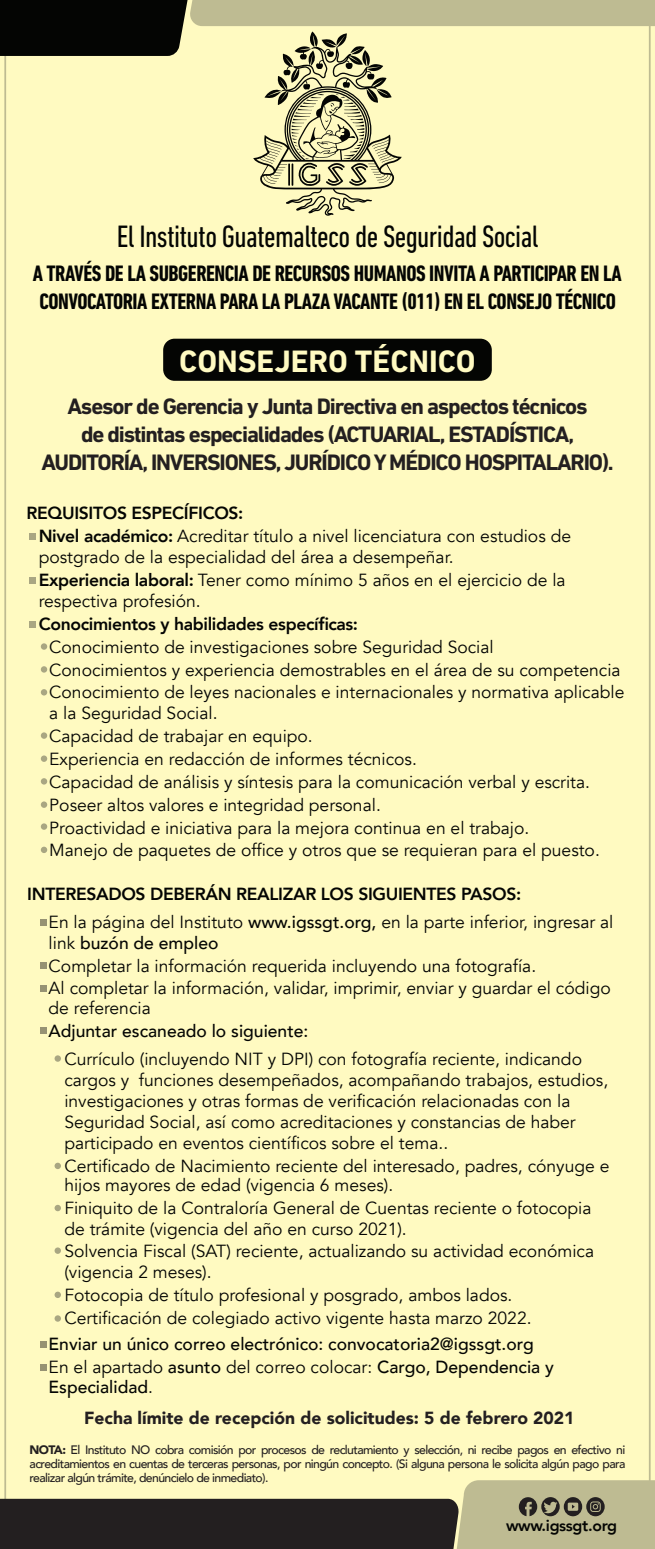
<style>
.page{position:relative;width:655px;height:1549px;background:#fffac1}
.page>*{position:absolute;margin:0;border:0;box-sizing:border-box;transform-origin:0 0}
.t1{font:condensed 31.5px "DIN Next LT Pro";letter-spacing:-.02em;color:#040503}
.t2{font:700 31.5px "DIN Next LT Pro";color:#fffac1}
.t3{font:700 22.75px/28px "DIN Next LT Pro";letter-spacing:-.05em;color:#231f20;text-align:center}
.t4{font:700 condensed 22.75px/28px "DIN Next LT Pro";letter-spacing:-.02em;color:#040503}
.t5{font:17.5px/22.8px "Avenir";color:#040503}
.t6{font:500 17.5px/22.9px "Avenir";color:#040503}
.t7{font:900 17.5px "Avenir";color:#231f20}
.t8{font:800 17.5px "Avenir";letter-spacing:-.02em;color:#040503}
.t9{font:800 15.75px "Avenir";letter-spacing:-.02em;color:#040503}
.t10{font:500 12.25px/14px "Avenir";letter-spacing:-.05em;color:#231f20;text-align:justify}
.s1{font-weight:800}
.s2{font-weight:500}
.s3{font-weight:400}
.s4{font-weight:900}
</style>
<div class="page">
<hr style="left:4px;top:50px;width:2px;height:1477px;background:#bebb92">
<hr style="left:649px;top:13px;width:1px;height:1477px;background:#bebb92">
<div style="left:163px;top:339px;width:329px;height:42px;background:#040503;border-radius:11px"></div>
<svg style="left:0;top:0;width:655px;height:216px"></svg>
<svg style="left:0;top:1480px;width:655px;height:69px"></svg>
<div style="left:29px;top:533px;width:7px;height:6px;background:#a9a682"></div>
<div style="left:29px;top:577px;width:7px;height:7px;background:#a9a682"></div>
<div style="left:29px;top:621px;width:7px;height:6px;background:#a9a682"></div>
<div style="left:40px;top:919px;width:6px;height:7px;background:#969273"></div>
<svg style="left:40px;top:962px;width:6px;height:6px"></svg>
<div style="left:40px;top:985px;width:6px;height:7px;background:#969273"></div>
<div style="left:40px;top:1027px;width:6px;height:7px;background:#969273"></div>
<div style="left:40px;top:1341px;width:6px;height:7px;background:#969273"></div>
<svg style="left:40px;top:1364px;width:6px;height:6px"></svg>
<div style="left:41px;top:643px;width:6px;height:7px;background:#a9a682;border-radius:50%"></div>
<svg style="left:41px;top:666px;width:6px;height:6px"></svg>
<div style="left:41px;top:732px;width:6px;height:7px;background:#a9a682;border-radius:50%"></div>
<div style="left:41px;top:755px;width:6px;height:7px;background:#a9a682;border-radius:50%"></div>
<svg style="left:41px;top:689px;width:6px;height:6px"></svg>
<svg style="left:41px;top:778px;width:6px;height:6px"></svg>
<div style="left:41px;top:823px;width:6px;height:7px;background:#a9a682;border-radius:50%"></div>
<div style="left:55px;top:1055px;width:6px;height:7px;background:#a9a682;border-radius:50%"></div>
<svg style="left:55px;top:1315px;width:6px;height:6px"></svg>
<div style="left:55px;top:1162px;width:6px;height:7px;background:#a9a682;border-radius:50%"></div>
<svg style="left:55px;top:1205px;width:6px;height:6px"></svg>
<div style="left:55px;top:1291px;width:6px;height:7px;background:#a9a682;border-radius:50%"></div>
<div style="left:55px;top:1247px;width:6px;height:7px;background:#a9a682;border-radius:50%"></div>
<div style="left:41px;top:801px;width:6px;height:7px;background:#a9a682;border-radius:50%"></div>
<svg style="left:41px;top:847px;width:6px;height:6px"></svg>
<h1 class="t1" style="left:117px;top:219px;width:423px">El Instituto Guatemalteco de Seguridad Social</h1>
<h2 class="t4" style="left:33px;top:259px;width:590px">A TRAVÉS DE LA SUBGERENCIA DE RECURSOS HUMANOS INVITA A PARTICIPAR EN LA<br>CONVOCATORIA EXTERNA PARA LA PLAZA VACANTE (011) EN EL CONSEJO TÉCNICO</h2>
<h1 class="t2" style="left:179px;top:343px;width:298px">CONSEJERO TÉCNICO</h1>
<h2 class="t3" style="left:42px;top:392px;width:574px">Asesor de Gerencia y Junta Directiva en aspectos técnicos<br>de distintas especialidades (ACTUARIAL, ESTADÍSTICA,<br>AUDITORÍA, INVERSIONES, JURÍDICO Y MÉDICO HOSPITALARIO).</h2>
<p class="t5" style="left:39px;top:502px;width:534px;text-indent:-12px"><span class="s1">REQUISITOS ESPECÍFICOS:<br>Nivel académico:</span> Acreditar título a nivel licenciatura con estudios de</p>
<p class="t5" style="left:39px;top:546px;width:528px">postgrado de la especialidad del área a desempeñar.<br><span class="s1">Experiencia laboral:</span> Tener como mínimo 5 años en el ejercicio de la</p>
<p class="t5" style="left:39px;top:590px;width:164px">respectiva profesión.</p>
<p class="t8" style="left:39px;top:610px;width:321px">Conocimientos y habilidades específicas:</p>
<p class="t5" style="left:49px;top:635px;width:576px">Conocimiento de investigaciones sobre Seguridad Social<br>Conocimientos y experiencia demostrables en el área de su competencia<br>Conocimiento de leyes nacionales e internacionales y normativa aplicable</p>
<p class="t5" style="left:49px;top:702px;width:552px">a la Seguridad Social.<br>Capacidad de trabajar en equipo.<br>Experiencia en redacción de informes técnicos.<br>Capacidad de análisis y síntesis para la comunicación verbal y escrita.<br>Poseer altos valores e integridad personal.<br>Proactividad e iniciativa para la mejora continua en el trabajo.<br>Manejo de paquetes de office y otros que se requieran para el puesto.</p>
<p class="t5" style="left:49px;top:880px;width:566px;line-height:27.8px;text-indent:-21px"><span class="s1">INTERESADOS DEBERÁN REALIZAR LOS SIGUIENTES PASOS:<br></span>En la página del Instituto <span class="s2">www.igssgt.org,</span> en la parte inferior, ingresar al</p>
<p class="t5" style="left:49px;top:931px;width:563px">link <span class="s2">buzón de empleo<br></span>Completar la información requerida incluyendo una fotografía.<br>Al completar la información, validar, imprimir, enviar y guardar el código</p>
<p class="t5" style="left:49px;top:996px;width:104px">de referencia</p>
<p class="t6" style="left:49px;top:1018px;width:261px">Adjuntar escaneado lo siguiente:</p>
<p class="t5" style="left:64px;top:1048px;width:545px;line-height:21px">Currículo (incluyendo NIT y DPI) con fotografía reciente, indicando cargos y funciones desempeñados, acompañando trabajos, estudios, investigaciones y otras formas de verificación relacionadas con la Seguridad Social, así como acreditaciones y constancias de haber participado en eventos científicos sobre el tema..</p>
<p class="t5" style="left:64px;top:1156px;width:546px;line-height:19.2px">Certificado de Nacimiento reciente del interesado, padres, cónyuge e hijos mayores de edad (vigencia 6 meses).</p>
<p class="t5" style="left:64px;top:1197px;width:528px;line-height:21px">Finiquito de la Contraloría General de Cuentas reciente o fotocopia de trámite (vigencia del año en curso 2021).</p>
<p class="t5" style="left:64px;top:1241px;width:531px;line-height:21px">Solvencia Fiscal (SAT) reciente, actualizando su actividad económica (vigencia 2 meses).</p>
<p class="t5" style="left:64px;top:1284px;width:469px">Fotocopia de título profesional y posgrado, ambos lados.<br>Certificación de colegiado activo vigente hasta marzo 2022.</p>
<p class="t6" style="left:49px;top:1332px;width:507px">Enviar un único correo electrónico: convocatoria2@igssgt.org<br><span class="s3">En el apartado</span> asunto <span class="s3">del correo colocar:</span> Cargo, Dependencia y</p>
<p class="t6" style="left:49px;top:1374px;width:106px">Especialidad<span class="s3">.</span></p>
<p class="t7" style="left:84px;top:1403px;width:492px">Fecha límite de recepción de solicitudes: 5 de febrero 2021</p>
<p class="t10" style="left:30px;top:1442px;width:597px"><span class="s4">NOTA:</span> El Instituto NO cobra comisión por procesos de reclutamiento y selección, ni recibe pagos en efectivo ni acreditamientos en cuentas de terceras personas, por ningún concepto. (Si alguna persona le solicita algún pago para realizar algún trámite, denúncielo de inmediato).</p>
<p class="t9" style="left:506px;top:1513px;width:112px">www.igssgt.org</p>
</div>
